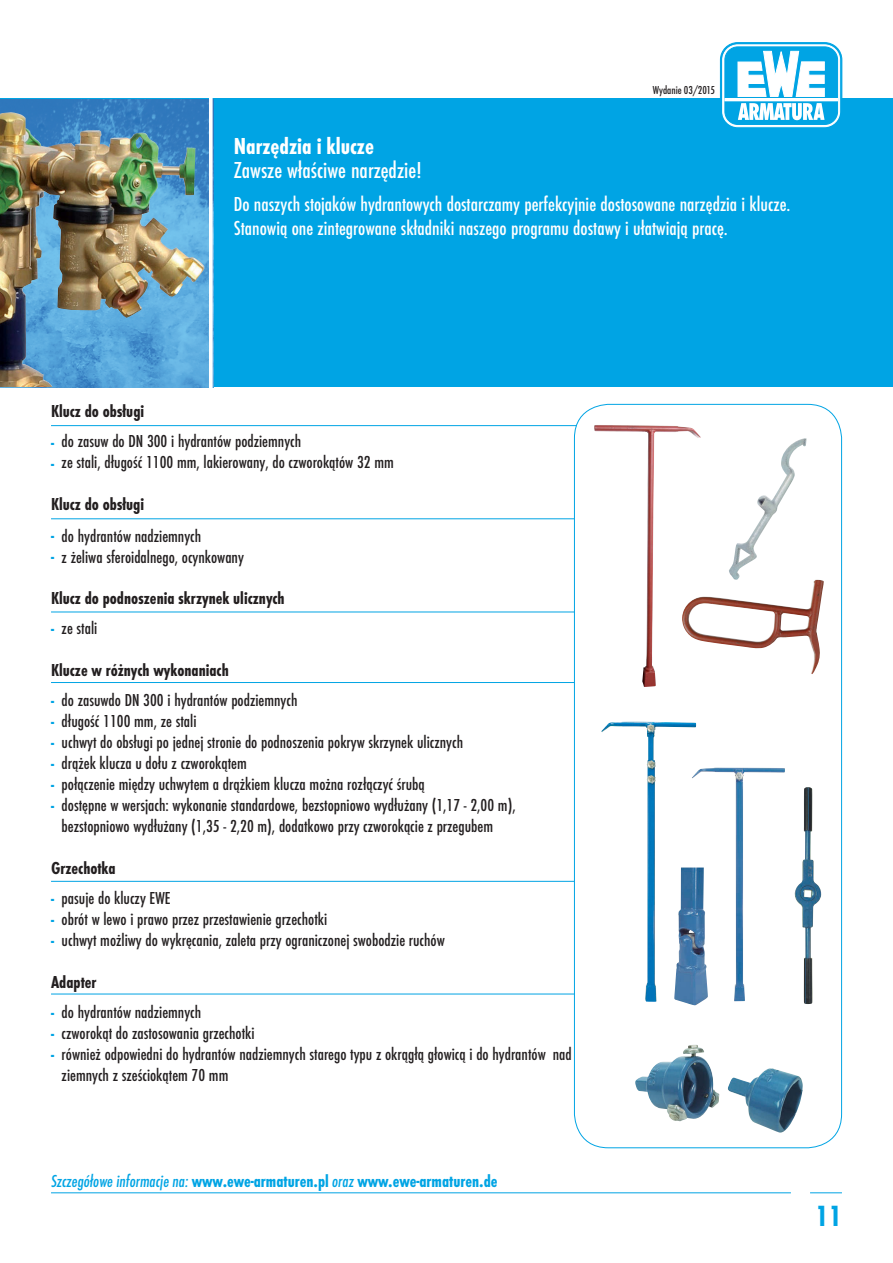
<style>
.page{position:relative;width:893px;height:1263px;background:#fff}
.page>*{position:absolute;margin:0;border:0;box-sizing:border-box;transform-origin:0 0}
.t1{font:700 condensed 27px "Futura Com";color:#00a4e4}
.t2{font:500 condensed 24px "Futura TCE";color:#fff}
.t3{font:700 condensed 24px "Futura TCE";color:#fff}
.t4{font:500 condensed 21px/24px "Futura TCE";color:#fff}
.t5{font:500 condensed 18px/21px "Futura TCE";color:#231f20}
.t6{font:700 condensed 18px "Futura TCE";color:#231f20}
.t7{font:700 condensed 18px "Futura TCE";color:#00a4e4}
.t8{font:500 condensed 12px "Futura TCE";color:#231f20}
.s1{font-weight:700;color:#00a4e4}
.s2{font-family:"Futura TCE Medi Cond Obli";font-weight:400;font-stretch:normal}
</style>
<div class="page">
<div style="left:0;top:99px;width:893px;height:288px;background:#00a4e4"></div>
<hr style="left:51px;top:1192px;width:740px;height:1px;background:#00a4e4">
<hr style="left:810px;top:1192px;width:32px;height:1px;background:#00a4e4">
<hr style="left:51px;top:425px;width:526px;height:1px;background:#00a4e4">
<div style="left:720px;top:43px;width:122px;height:86px;border:1px solid #00a4e4;border-radius:17px"></div>
<svg style="left:723px;top:45px;width:117px;height:82px"></svg>
<div style="left:723px;top:45px;width:117px;height:82px;border:1px solid #fff;border-radius:15px"></div>
<div style="left:725px;top:47px;width:112px;height:77px;background:#00a4e4;border-radius:13px"></div>
<div style="left:725px;top:47px;width:113px;height:77px;border:1px solid #00a4e4;border-radius:13px"></div>
<svg style="left:738px;top:51px;width:86px;height:46px"></svg>
<div style="left:725px;top:99px;width:112px;height:2px;border:1px solid #fff"></div>
<svg style="left:738px;top:103px;width:86px;height:17px"></svg>
<hr style="left:51px;top:994px;width:523px;height:1px;background:#00a4e4">
<hr style="left:51px;top:682px;width:523px;height:1px;background:#00a4e4">
<hr style="left:51px;top:518px;width:523px;height:1px;background:#00a4e4">
<hr style="left:51px;top:612px;width:523px;height:1px;background:#00a4e4">
<hr style="left:51px;top:881px;width:523px;height:1px;background:#00a4e4">
<img style="left:728px;top:1068px;width:75px;height:64px">
<img style="left:635px;top:1045px;width:84px;height:76px">
<img style="left:729px;top:438px;width:78px;height:142px">
<img style="left:594px;top:425px;width:107px;height:262px">
<img style="left:794px;top:787px;width:27px;height:217px">
<img style="left:601px;top:722px;width:95px;height:280px">
<img style="left:692px;top:767px;width:93px;height:234px">
<img style="left:674px;top:867px;width:34px;height:138px">
<img style="left:682px;top:580px;width:142px;height:94px">
<img style="left:0;top:98px;width:213px;height:290px">
<p class="t8" style="left:653px;top:83px;width:64px">Wydanie 03/2015</p>
<h2 class="t3" style="left:234px;top:132px;width:142px">Narzędzia i klucze</h2>
<h2 class="t2" style="left:234px;top:157px;width:190px">Zawsze właściwe narzędzie!</h2>
<p class="t4" style="left:234px;top:192px;width:558px">Do naszych stojaków hydrantowych dostarczamy perfekcyjnie dostosowane narzędzia i klucze.<br>Stanowią one zintegrowane składniki naszego programu dostawy i ułatwiają pracę.</p>
<p class="t6" style="left:51px;top:401px;width:95px">Klucz do obsługi</p>
<p class="t5" style="left:51px;top:431px;width:252px"><span class="s1">-</span> do zasuw do DN 300 i hydrantów podziemnych</p>
<p class="t5" style="left:51px;top:452px;width:344px"><span class="s1">-</span> ze stali, długość 1100 mm, lakierowany, do czworokątów 32 mm</p>
<p class="t6" style="left:51px;top:494px;width:95px">Klucz do obsługi</p>
<p class="t5" style="left:51px;top:526px;width:152px"><span class="s1">-</span> do hydrantów nadziemnych</p>
<p class="t5" style="left:51px;top:547px;width:194px"><span class="s1">-</span> z żeliwa sferoidalnego, ocynkowany</p>
<p class="t6" style="left:51px;top:587px;width:235px">Klucz do podnoszenia skrzynek ulicznych</p>
<p class="t5" style="left:51px;top:617px;width:48px"><span class="s1">-</span> ze stali</p>
<p class="t6" style="left:51px;top:659px;width:179px">Klucze w różnych wykonaniach</p>
<p class="t5" style="left:51px;top:689px;width:248px"><span class="s1">-</span> do zasuwdo DN 300 i hydrantów podziemnych</p>
<p class="t5" style="left:51px;top:710px;width:147px"><span class="s1">-</span> długość 1100 mm, ze stali</p>
<p class="t5" style="left:51px;top:731px;width:414px"><span class="s1">-</span> uchwyt do obsługi po jednej stronie do podnoszenia pokryw skrzynek ulicznych</p>
<p class="t5" style="left:51px;top:752px;width:197px"><span class="s1">-</span> drążek klucza u dołu z czworokątem</p>
<p class="t5" style="left:51px;top:773px;width:375px"><span class="s1">-</span> połączenie między uchwytem a drążkiem klucza można rozłączyć śrubą</p>
<p class="t5" style="left:62px;top:794px;width:456px;text-indent:-11px"><span class="s1">-</span> dostępne w wersjach: wykonanie standardowe, bezstopniowo wydłużany (1,17 - 2,00 m), bezstopniowo wydłużany (1,35 - 2,20 m), dodatkowo przy czworokącie z przegubem</p>
<p class="t6" style="left:51px;top:857px;width:66px">Grzechotka</p>
<p class="t5" style="left:51px;top:887px;width:121px"><span class="s1">-</span> pasuje do kluczy EWE</p>
<p class="t5" style="left:51px;top:908px;width:278px"><span class="s1">-</span> obrót w lewo i prawo przez przestawienie grzechotki</p>
<p class="t5" style="left:51px;top:929px;width:395px"><span class="s1">-</span> uchwyt możliwy do wykręcania, zaleta przy ograniczonej swobodzie ruchów</p>
<p class="t6" style="left:51px;top:971px;width:47px">Adapter</p>
<p class="t5" style="left:51px;top:1001px;width:152px"><span class="s1">-</span> do hydrantów nadziemnych</p>
<p class="t5" style="left:51px;top:1022px;width:205px"><span class="s1">-</span> czworokąt do zastosowania grzechotki</p>
<p class="t5" style="left:62px;top:1043px;width:512px;text-indent:-11px"><span class="s1">-</span> również odpowiedni do hydrantów nadziemnych starego typu z okrągłą głowicą i do hydrantów nad ziemnych z sześciokątem 70 mm</p>
<p class="t7" style="left:51px;top:1171px;width:448px"><span class="s2">Szczegółowe informacje na:</span> www.ewe-armaturen.pl <span class="s2">oraz</span> www.ewe-armaturen.de</p>
<h1 class="t1" style="left:815px;top:1198px;width:28px">11</h1>
</div>
